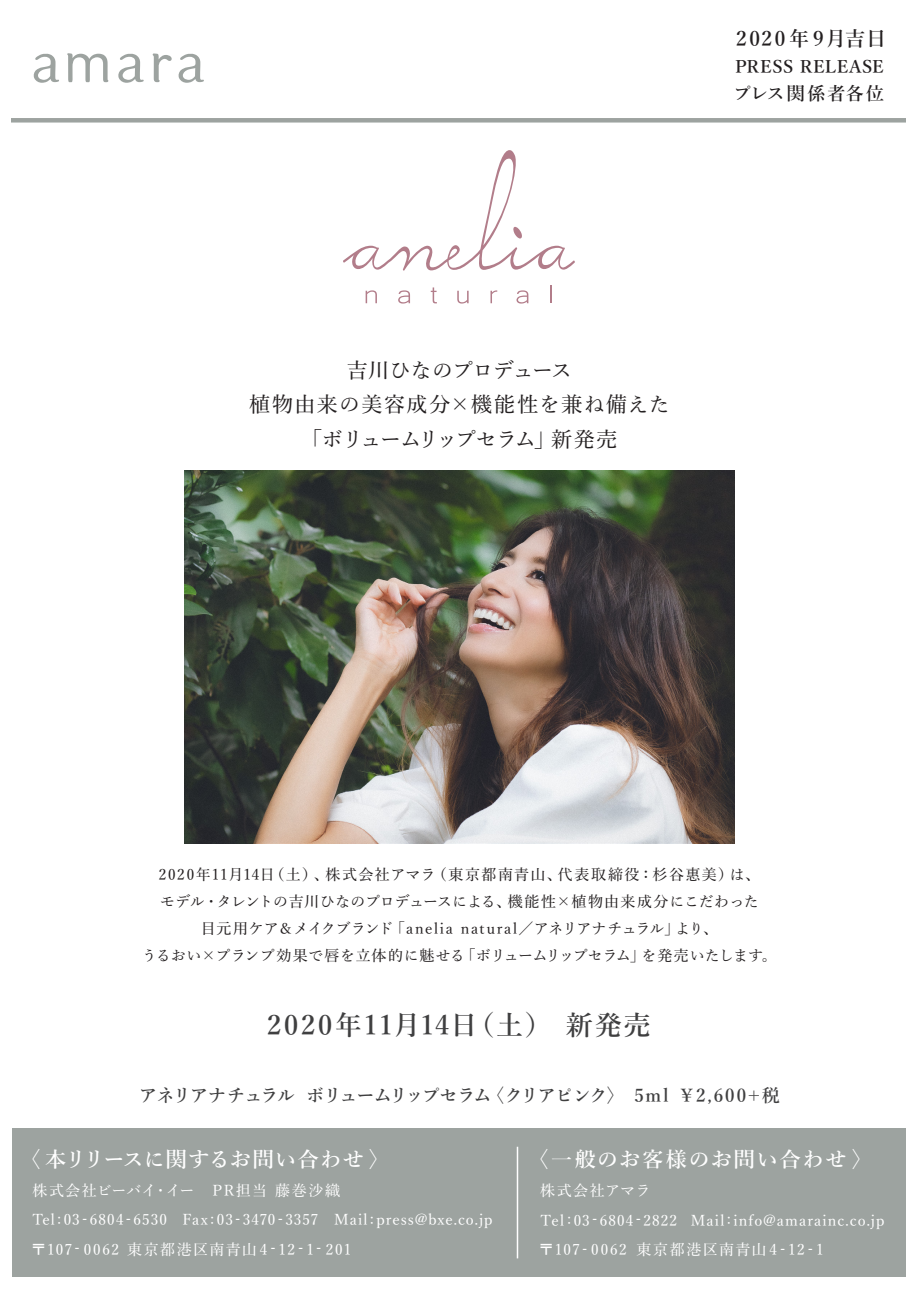
<style>
.page{position:relative;width:919px;height:1289px;background:#fff}
.page>*{position:absolute;margin:0;border:0;box-sizing:border-box;transform-origin:0 0}
.t1{font:600 27px "Yu Min";letter-spacing:.06em;color:#3f3f40}
.t2{font:500 21px/34.5px "Yu Min";letter-spacing:.015em;color:#231f20;text-align:center}
.t3{font:600 21px "Yu Min";letter-spacing:.03em;color:#fff}
.t4{font:600 21px "Yu Min";letter-spacing:.095em;color:#fff}
.t5{font:600 20.25px "Yu Min";letter-spacing:.12em;color:#231f20}
.t6{font:600 18px "Yu Min";letter-spacing:-.04em;color:#3f3f40}
.t7{font:600 18px "Yu Min";letter-spacing:.1em;color:#231f20}
.t8{font:600 17.25px "Yu Min";letter-spacing:.035em;color:#231f20}
.t9{font:500 15px/29.2px "Yu Min";letter-spacing:.08em;color:#fff}
.t10{font:500 15px/27px "Yu Min";letter-spacing:.035em;color:#231f20;text-align:center}
</style>
<div class="page">
<img style="left:185px;top:470px;width:549px;height:373px">
<svg style="left:365px;top:290px;width:12px;height:13px"></svg>
<svg style="left:398px;top:290px;width:12px;height:13px"></svg>
<svg style="left:430px;top:287px;width:7px;height:16px"></svg>
<svg style="left:457px;top:291px;width:11px;height:12px"></svg>
<svg style="left:490px;top:290px;width:7px;height:13px"></svg>
<svg style="left:516px;top:290px;width:12px;height:13px"></svg>
<svg style="left:550px;top:285px;width:2px;height:18px"></svg>
<svg style="left:343px;top:150px;width:232px;height:121px"></svg>
<div style="left:12px;top:1128px;width:893px;height:148px;background:#9da3a0"></div>
<hr style="left:12px;top:118px;width:893px;height:4px;background:#9da3a0">
<svg style="left:118px;top:53px;width:26px;height:30px"></svg>
<svg style="left:33px;top:53px;width:26px;height:30px"></svg>
<svg style="left:178px;top:53px;width:26px;height:30px"></svg>
<svg style="left:67px;top:53px;width:41px;height:29px"></svg>
<svg style="left:153px;top:53px;width:19px;height:29px"></svg>
<hr style="left:516px;top:1146px;width:2px;height:112px;background:#fff">
<h3 class="t5" style="left:736px;top:27px;width:152px">2020年9月吉日</h3>
<p class="t8" style="left:735px;top:57px;width:150px">PRESS RELEASE</p>
<p class="t7" style="left:733px;top:84px;width:152px">プレス関係者各位</p>
<h2 class="t2" style="left:249px;top:350px;width:422px">吉川ひなのプロデュース<br>植物由来の美容成分×機能性を兼ね備えた「ボリュームリップセラム」新発売</h2>
<p class="t10" style="left:142px;top:859px;width:636px">2020年11月14日（土）、株式会社アマラ（東京都南青山、代表取締役：杉谷惠美）は、<br>モデル・タレントの吉川ひなのプロデュースによる、機能性×植物由来成分にこだわった<br>目元用ケア＆メイクブランド「anelia natural／アネリアナチュラル」より、<br>うるおい×プランプ効果で唇を立体的に魅せる「ボリュームリップセラム」を発売いたします。</p>
<h1 class="t1" style="left:267px;top:1009px;width:385px">2020年11月14日（土）　新発売</h1>
<p class="t6" style="left:139px;top:1085px;width:641px">アネリアナチュラル ボリュームリップセラム〈クリアピンク〉 5ml ￥2,600+税</p>
<h2 class="t3" style="left:19px;top:1147px;width:372px">〈 本リリースに関するお問い合わせ〉</h2>
<p class="t9" style="left:31px;top:1174px;width:463px">株式会社ビーバイ・イー　PR担当 藤巻沙織<br>Tel:03-6804-6530 Fax:03-3470-3357 Mail:press@bxe.co.jp〒107- 0062 東京都港区南青山4-12-1- 201</p>
<h2 class="t4" style="left:527px;top:1147px;width:347px">〈一般のお客様のお問い合わせ〉</h2>
<p class="t9" style="left:538px;top:1174px;width:347px">株式会社アマラ<br>Tel :03-6804-2822 Mail:info@amarainc.co.jp〒107- 0062 東京都港区南青山4-12-1</p>
</div>
